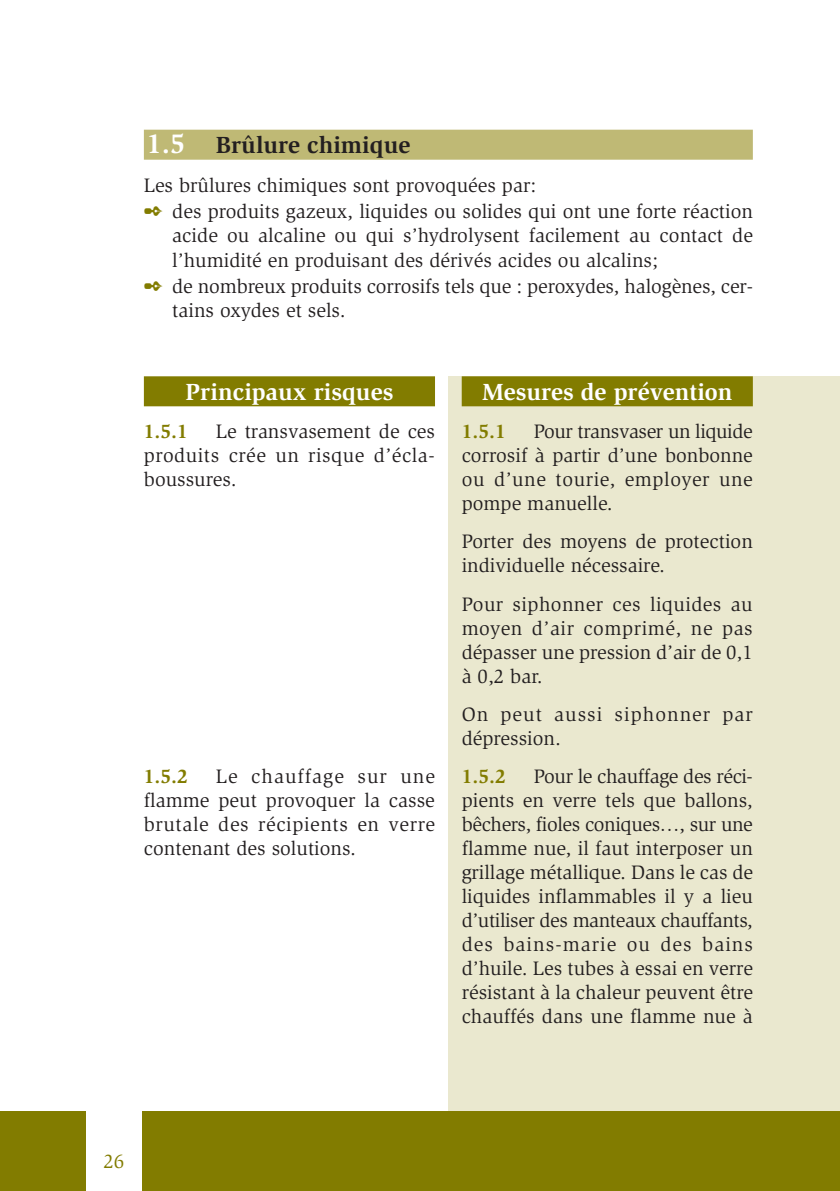
<style>
.page{position:relative;width:840px;height:1191px;background:#fff}
.page>*{position:absolute;margin:0;border:0;box-sizing:border-box;transform-origin:0 0}
.t1{font:700 24px "Slimbach";color:#fff}
.t2{font:700 24px "Slimbach";color:#231f20}
.t3{font:20px/24px "Slimbach";color:#231f20;text-align:justify}
.t4{font:20px/24px "Slimbach";letter-spacing:.05em;color:#231f20}
.t5{font:700 20px "Slimbach";color:#827c00}
.t6{font:20px "Slimbach";color:#827c00}
.s1{font-size:28px;color:#fff}
.s2{color:#827c00}
</style>
<div class="page">
<div style="left:448px;top:376px;width:391px;height:759px;background:#eae8cf"></div>
<div style="left:0;top:1111px;width:839px;height:80px;background:#827c00"></div>
<div style="left:144px;top:130px;width:608px;height:30px;background:#bfb975"></div>
<div style="left:86px;top:1111px;width:56px;height:80px;background:#fff"></div>
<div style="left:144px;top:376px;width:291px;height:30px;background:#827c00"></div>
<div style="left:461px;top:376px;width:291px;height:30px;background:#827c00"></div>
<p class="t2" style="left:147px;top:136px;width:265px"><span class="s1">1.5</span> Brûlure chimique</p>
<p class="t3" style="left:144px;top:173px;width:610px;line-height:26.8px">Les brûlures chimiques sont provoquées par:<br><span class="s2">✒</span> des produits gazeux, liquides ou solides qui ont une forte réaction</p>
<p class="t3" style="left:172px;top:225px;width:582px">acide ou alcaline ou qui s’hydrolysent facilement au contact de l’humidité en produisant des dérivés acides ou alcalins;</p>
<p class="t3" style="left:172px;top:276px;width:582px;text-indent:-28px"><span class="s2">✒</span> de nombreux produits corrosifs tels que : peroxydes, halogènes, cer&shy;tains oxydes et sels.</p>
<p class="t1" style="left:185px;top:383px;width:209px">Principaux risques</p>
<p class="t3" style="left:144px;top:421px;width:292px;text-indent:72px">Le transvasement de ces produits crée un risque d’écla&shy;boussures.</p>
<p class="t5" style="left:144px;top:424px;width:46px">1.5.1</p>
<p class="t3" style="left:144px;top:766px;width:292px;text-indent:72px">Le chauffage sur une flamme peut provoquer la casse brutale des récipients en verre contenant des solutions.</p>
<p class="t5" style="left:144px;top:768px;width:46px">1.5.2</p>
<p class="t1" style="left:482px;top:383px;width:252px">Mesures de prévention</p>
<p class="t5" style="left:461px;top:424px;width:46px">1.5.1</p>
<p class="t3" style="left:461px;top:421px;width:292px;text-indent:72px">Pour transvaser un liquide corrosif à partir d’une bonbonne ou d’une tourie, employer une pompe manuelle.</p>
<p class="t3" style="left:461px;top:531px;width:292px">Porter des moyens de protection individuelle nécessaire.</p>
<p class="t3" style="left:461px;top:593px;width:292px">Pour siphonner ces liquides au moyen d’air comprimé, ne pas dépasser une pression d’air de 0,1 à 0,2 bar.</p>
<p class="t4" style="left:461px;top:703px;width:292px">On peut aussi siphonner par dépression.</p>
<p class="t5" style="left:461px;top:768px;width:46px">1.5.2</p>
<p class="t3" style="left:461px;top:766px;width:293px;text-indent:72px">Pour le chauffage des réci&shy;pients en verre tels que ballons, bêchers, fioles coniques…, sur une flamme nue, il faut interposer un grillage métallique. Dans le cas de liquides inflammables il y a lieu d’utiliser des manteaux chauffants, des bains-marie ou des bains d’huile. Les tubes à essai en verre résistant à la chaleur peuvent être chauffés dans une flamme nue à</p>
<p class="t6" style="left:103px;top:1153px;width:22px">26</p>
</div>
